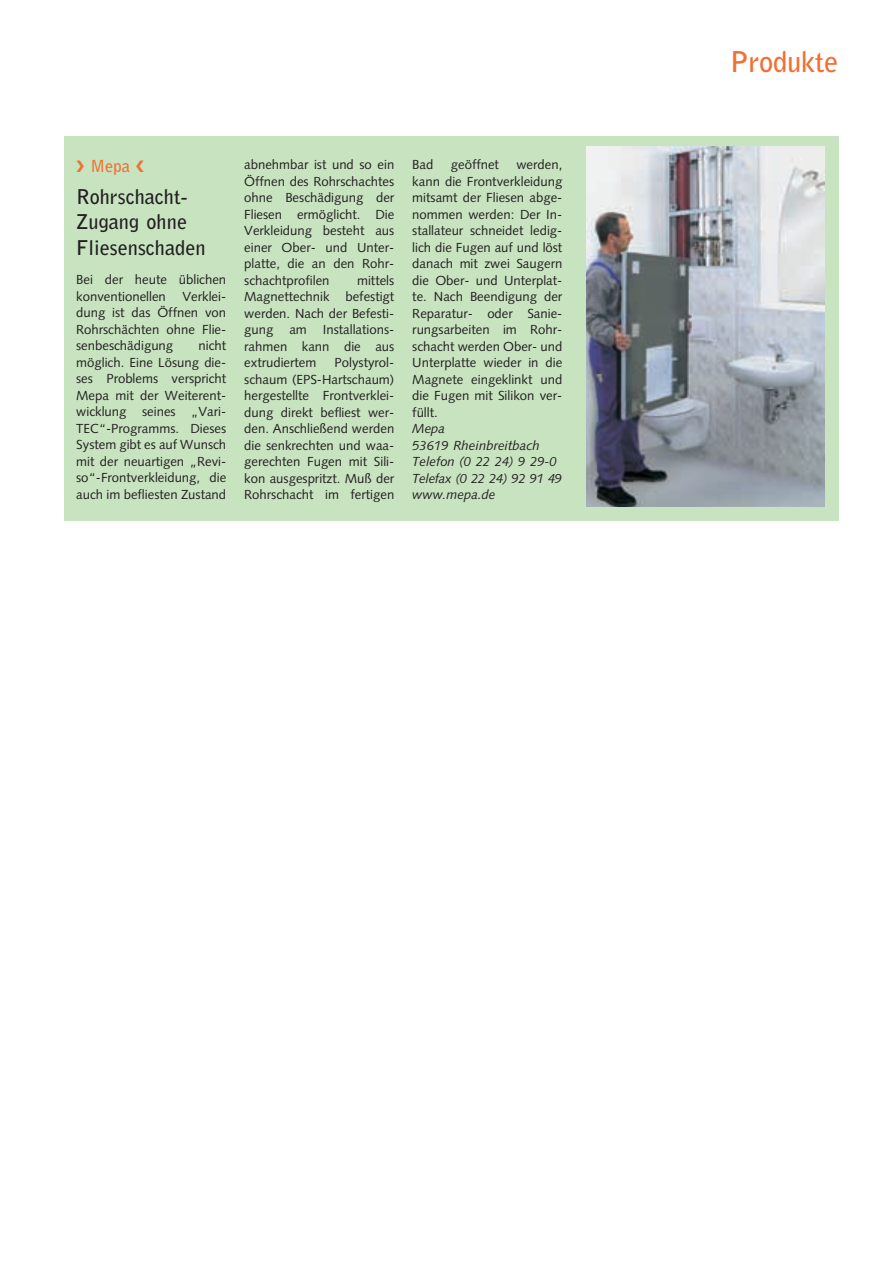
<style>
.page{position:relative;width:893px;height:1263px;background:#fff}
.page>*{position:absolute;margin:0;border:0;box-sizing:border-box;transform-origin:0 0}
.t1{font:700 28.5px "Bell Gothic";letter-spacing:-.01em;color:#f36e31}
.t2{font:700 20.25px/25.5px "Bell Gothic";color:#231f20}
.t3{font:700 16.5px "Bell Gothic";color:#f36e31}
.t4{font:13.2px/16.5px "Syntax";color:#231f20;text-align:justify}
.t5{font:italic 13.2px/16.5px "Syntax";color:#231f20}
</style>
<div class="page">
<div style="left:64px;top:136px;width:774px;height:385px;background:#c7e3c0"></div>
<img style="left:586px;top:147px;width:238px;height:360px">
<p class="t3" style="left:90px;top:159px;width:41px">Mepa</p>
<h2 class="t2" style="left:76px;top:185px;width:131px">Rohrschacht-<br>Zugang ohne<br>Fliesenschaden</h2>
<p class="t4" style="left:76px;top:273px;width:151px">Bei der heute üblichen konventionellen</p>
<p class="t4" style="left:76px;top:289px;width:151px;text-indent:106px">Verklei&shy;dung ist das Öffnen von Rohrschächten ohne Flie&shy;senbeschädigung</p>
<p class="t4" style="left:76px;top:339px;width:151px;text-indent:122px">nicht möglich. Eine Lösung die&shy;ses Problems verspricht Mepa mit der Weiterent&shy;wicklung seines „Vari-TEC“-Programms. Dieses System gibt es auf Wunsch mit der neuartigen „Revi&shy;so“-Frontverkleidung, die auch im befliesten Zustand</p>
<p class="t4" style="left:244px;top:158px;width:151px">abnehmbar ist und so ein Öffnen des Rohrschachtes ohne Beschädigung der Fliesen ermöglicht. Die Verkleidung besteht aus einer Ober- und Unter&shy;platte, die an den Rohr&shy;schachtprofilen</p>
<p class="t4" style="left:244px;top:273px;width:151px;text-indent:113px">mittels Magnettechnik befestigt werden. Nach der Befesti&shy;gung am Installations&shy;rahmen kann die aus extrudiertem</p>
<p class="t4" style="left:244px;top:356px;width:151px;text-indent:90px">Polystyrol&shy;schaum (EPS-Hartschaum) hergestellte Frontverklei&shy;dung direkt befliest wer&shy;den. Anschließend werden die senkrechten und waa&shy;gerechten Fugen mit Sili&shy;kon ausgespritzt. Muß der Rohrschacht im fertigen</p>
<p class="t4" style="left:412px;top:158px;width:23px">Bad</p>
<p class="t4" style="left:451px;top:158px;width:50px">geöffnet</p>
<p class="t4" style="left:412px;top:158px;width:151px;text-indent:104px">werden, kann die Frontverkleidung mitsamt der Fliesen abge&shy;nommen werden: Der In&shy;stallateur schneidet ledig&shy;lich die Fugen auf und löst danach mit zwei Saugern die Ober- und Unterplat&shy;te. Nach Beendigung der Reparatur- oder Sanie&shy;rungsarbeiten im Rohr&shy;schacht werden Ober- und Unterplatte wieder in die Magnete eingeklinkt und die Fugen mit Silikon ver&shy;füllt.</p>
<p class="t5" style="left:412px;top:422px;width:151px">Mepa<br>53619 Rheinbreitbach<br>Telefon (0 22 24) 9 29-0<br>Telefax (0 22 24) 92 91 49 www.mepa.de</p>
<h1 class="t1" style="left:729px;top:51px;width:110px">Produkte</h1>
</div>
